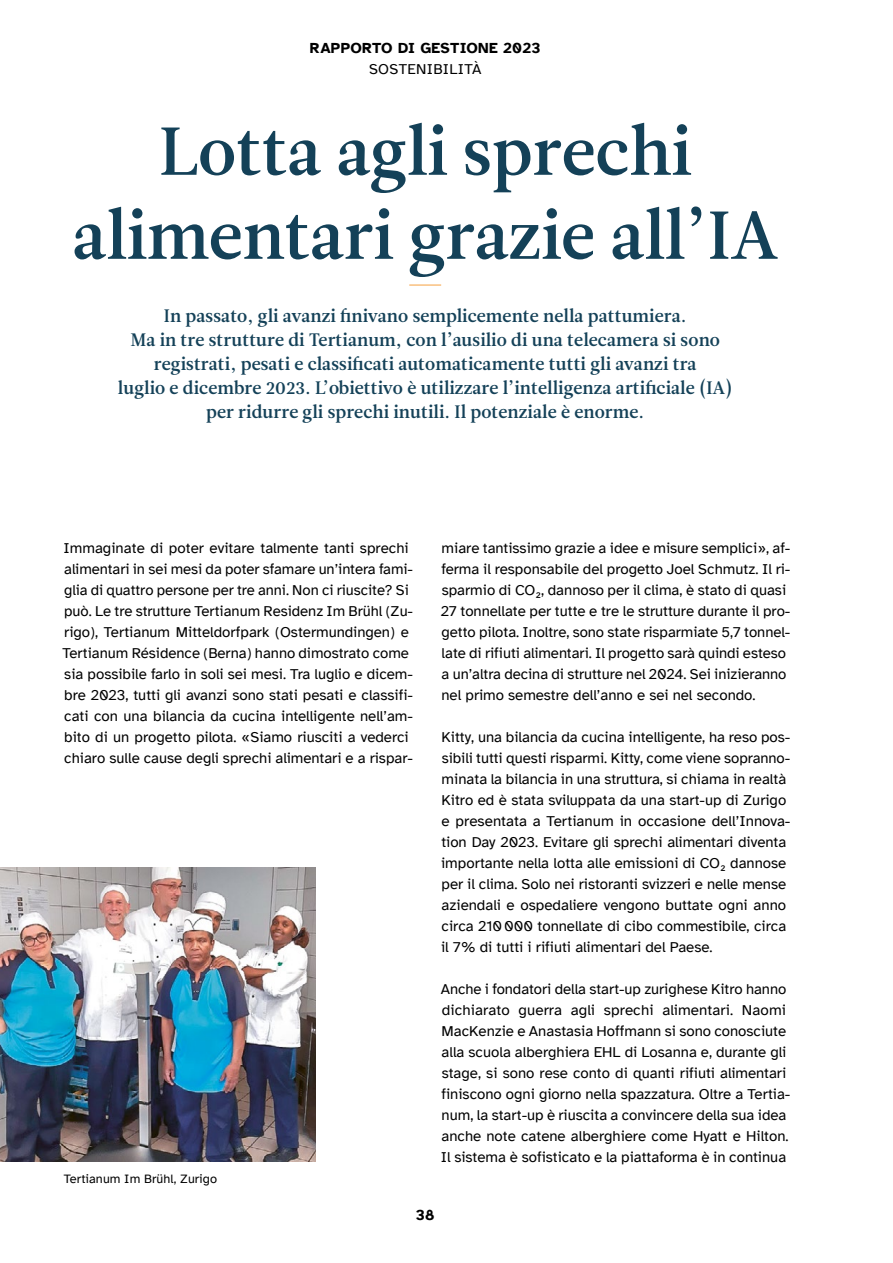
<style>
.page{position:relative;width:893px;height:1263px;background:#fff}
.page>*{position:absolute;margin:0;border:0;box-sizing:border-box;transform-origin:0 0}
.H1_Titel{font:67.5px/84px "Leitura News Roman 3";color:#144158;text-align:center}
.Lead{font:18px/24px "Leitura News Roman 3";letter-spacing:.005em;color:#144158;text-align:center}
.Paragraph{font:15px/21px "Atkinson Hyperlegible";color:#000}
.t1{font:700 15px "Atkinson Hyperlegible";letter-spacing:.02em;color:#000}
.Paragraph-2{font:15px "Atkinson Hyperlegible";letter-spacing:.02em;color:#000}
.Bildbeschrieb{font:12.75px "Atkinson Hyperlegible";letter-spacing:.005em;color:#000}
</style>
<div class="page">
<img style="left:0;top:868px;width:315px;height:294px">
<hr style="left:409px;top:285px;width:32px;height:1px;background:#f6a03f">
<p class="t1" style="left:310px;top:39px;width:232px">RAPPORTO DI GESTIONE 2023</p>
<p class="Paragraph-2" style="left:369px;top:60px;width:114px">sostenibilità</p>
<p class="H1_Titel" style="left:73px;top:110px;width:707px">Lotta agli sprechi alimentari grazie all’IA</p>
<p class="Lead" style="left:118px;top:304px;width:616px">In passato, gli avanzi finivano semplicemente nella pattumiera.<br>Ma in tre strutture di Tertianum, con l’ausilio di una telecamera si sono registrati, pesati e classificati automaticamente tutti gli avanzi tra<br>luglio e dicembre 2023. L’obiettivo è utilizzare l’intelligenza artificiale (IA) per ridurre gli sprechi inutili. Il potenziale è enorme.</p>
<p class="Paragraph" style="left:63px;top:537px;width:352px">Immaginate di poter evitare talmente tanti sprechi alimentari in sei mesi da poter sfamare un’intera fami&shy;glia di quattro persone per tre anni. Non ci riuscite? Si può. Le tre strutture Tertianum Residenz Im Brühl (Zu&shy;rigo), Tertianum Mitteldorfpark (Ostermundingen) e Tertianum Résidence (Berna) hanno dimostrato come sia possibile farlo in soli sei mesi. Tra luglio e dicem&shy;bre 2023, tutti gli avanzi sono stati pesati e classifi&shy;cati con una bilancia da cucina intelligente nell’am&shy;bito di un progetto pilota. «Siamo riusciti a vederci chiaro sulle cause degli sprechi alimentari e a rispar-</p>
<p class="Bildbeschrieb" style="left:64px;top:1171px;width:155px">Tertianum Im Brühl, Zurigo</p>
<p class="Paragraph" style="left:441px;top:537px;width:351px;text-align:justify">miare tantissimo grazie a idee e misure semplici», af&shy;ferma il responsabile del progetto Joel Schmutz. Il ri&shy;sparmio di CO</p>
<p class="Paragraph" style="left:441px;top:579px;width:351px;text-indent:100px">, dannoso per il clima, è stato di quasi 27 tonnellate per tutte e tre le strutture durante il pro&shy;getto pilota. Inoltre, sono state risparmiate 5,7 tonnel&shy;late di rifiuti alimentari. Il progetto sarà quindi esteso a un’altra decina di strutture nel 2024. Sei inizieranno nel primo semestre dell’anno e sei nel secondo.</p>
<p class="Paragraph" style="left:441px;top:726px;width:351px">Kitty, una bilancia da cucina intelligente, ha reso pos&shy;sibili tutti questi risparmi. Kitty, come viene sopranno&shy;minata la bilancia in una struttura, si chiama in realtà Kitro ed è stata sviluppata da una start-up di Zurigo e presentata a Tertianum in occasione dell’Innova&shy;tion Day 2023. Evitare gli sprechi alimentari diventa importante nella lotta alle emissioni di CO</p>
<p class="Paragraph" style="left:535px;top:588px;width:7px">²</p>
<p class="Paragraph" style="left:441px;top:852px;width:347px;text-align:justify;text-indent:289px">dannose per il clima. Solo nei ristoranti svizzeri e nelle mense aziendali e ospedaliere vengono buttate ogni anno circa 210000 tonnellate di cibo commestibile, circa il 7% di tutti i rifiuti alimentari del Paese.</p>
<p class="Paragraph" style="left:441px;top:978px;width:351px">Anche i fondatori della start-up zurighese Kitro hanno dichiarato guerra agli sprechi alimentari. Naomi MacKenzie e Anastasia Hoffmann si sono conosciute alla scuola alberghiera EHL di Losanna e, durante gli stage, si sono rese conto di quanti rifiuti alimentari finiscono ogni giorno nella spazzatura. Oltre a Tertia&shy;num, la start-up è riuscita a convincere della sua idea anche note catene alberghiere come Hyatt e Hilton.<br>Il sistema è sofisticato e la piattaforma è in continua</p>
<p class="Paragraph" style="left:720px;top:861px;width:7px">²</p>
<p class="t1" style="left:416px;top:1206px;width:20px">38</p>
</div>
